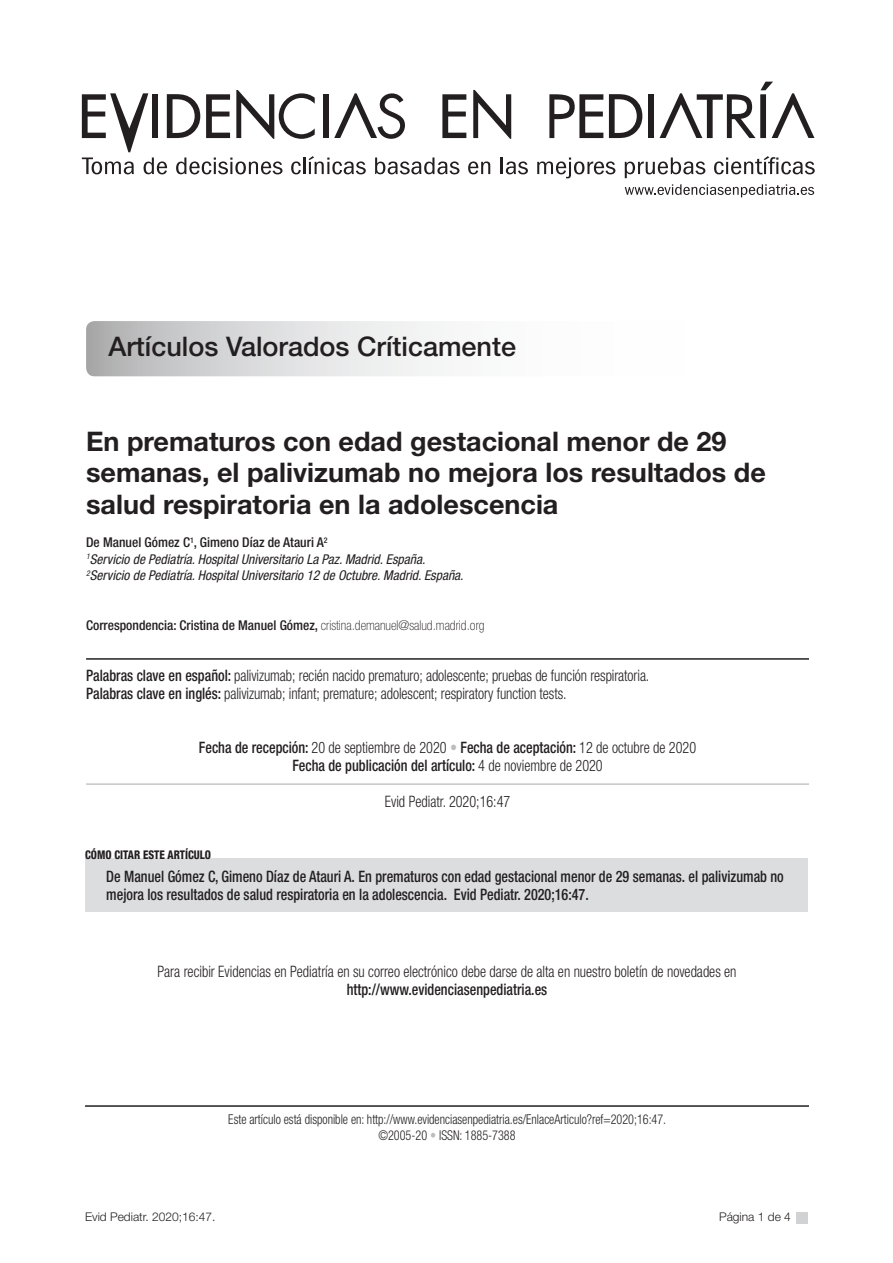
<style>
.page{position:relative;width:893px;height:1263px;background:#fff}
.page>*{position:absolute;margin:0;border:0;box-sizing:border-box;transform-origin:0 0}
.t1{font:700 27px/31.5px "Helvetica Neue LT Std";color:#231f20}
.t2{font:500 27px "Helvetica Neue";color:#231f20}
.t3{font:300 condensed 15.75px "Helvetica Neue LT Std";color:#231f20;scale:.9 1}
.t4{font:500 condensed 15.75px/18px "Helvetica Neue LT Std";color:#231f20;scale:.9 1}
.t5{font:italic condensed 13.5px "Helvetica Neue LT Std";color:#231f20}
.t6{font:300 condensed 13.5px/16.5px "Helvetica Neue LT Std";color:#231f20;text-align:center;scale:.9 1}
.t7{font:500 condensed 13.5px "Helvetica Neue LT Std";color:#231f20}
.t8{font:300 12px "Helvetica Neue";color:#231f20}
.t9{font:800 condensed 12px "Helvetica Neue LT Std";color:#231f20;scale:.9 1}
.s1{font-weight:100}
.s2{font-weight:500}
.s3{color:#bcbdc0}
.s4{font-weight:300}
</style>
<div class="page">
<div style="left:797px;top:1212px;width:11px;height:11px;background:#d1d2d4"></div>
<svg style="left:537px;top:158px;width:78px;height:20px"></svg>
<svg style="left:625px;top:157px;width:80px;height:21px"></svg>
<svg style="left:714px;top:156px;width:101px;height:18px"></svg>
<svg style="left:625px;top:184px;width:189px;height:13px"></svg>
<svg style="left:549px;top:94px;width:54px;height:44px"></svg>
<div style="left:648px;top:94px;width:6px;height:44px;background:#231f20"></div>
<svg style="left:609px;top:94px;width:33px;height:44px"></svg>
<svg style="left:660px;top:82px;width:154px;height:56px"></svg>
<svg style="left:82px;top:90px;width:446px;height:84px"></svg>
<svg style="left:86px;top:321px;width:723px;height:55px"></svg>
<hr style="left:86px;top:658px;width:723px;height:2px;background:#231f20">
<hr style="left:86px;top:784px;width:723px;height:1px;background:#a8a9ad">
<div style="left:85px;top:858px;width:723px;height:54px;background:#dcdddf"></div>
<hr style="left:85px;top:1105px;width:724px;height:2px;background:#231f20">
<p class="t2" style="left:108px;top:330px;width:409px">Artículos Valorados Críticamente</p>
<p class="t1" style="left:86px;top:425px;width:681px">En prematuros con edad gestacional menor de 29 semanas, el palivizumab no mejora los resultados de salud respiratoria en la adolescencia</p>
<p class="t7" style="left:86px;top:535px;width:243px">De Manuel Gómez C<sup>1</sup>, Gimeno Díaz de Atauri A<sup>2</sup></p>
<p class="t5" style="left:86px;top:551px;width:341px"><sup>1</sup>Servicio de Pediatría. Hospital Universitario La Paz. Madrid. España.</p>
<p class="t5" style="left:86px;top:568px;width:379px"><sup>2</sup>Servicio de Pediatría. Hospital Universitario 12 de Octubre. Madrid. España.</p>
<p class="t7" style="left:86px;top:617px;width:400px">Correspondencia: Cristina de Manuel Gómez, <span class="s1">cristina.demanuel@salud.madrid.org</span></p>
<p class="t3" style="left:86px;top:666px;width:627px"><span class="s2">Palabras clave en español:</span> palivizumab; recién nacido prematuro; adolescente; pruebas de función respiratoria.</p>
<p class="t3" style="left:86px;top:684px;width:535px"><span class="s2">Palabras clave en inglés:</span> palivizumab; infant; premature; adolescent; respiratory function tests.</p>
<p class="t3" style="left:199px;top:738px;width:554px"><span class="s2">Fecha de recepción:</span> 20 de septiembre de 2020 <span class="s3">•</span> <span class="s2">Fecha de aceptación:</span> 12 de octubre de 2020</p>
<p class="t4" style="left:292px;top:756px;width:346px">Fecha de publicación del artículo: <span class="s4">4 de noviembre de 2020</span></p>
<p class="t3" style="left:385px;top:792px;width:141px">Evid Pediatr. 2020;16:47</p>
<p class="t9" style="left:85px;top:847px;width:141px">CÓMO CITAR ESTE ARTÍCULO</p>
<p class="t4" style="left:106px;top:867px;width:754px">De Manuel Gómez C, Gimeno Díaz de Atauri A. En prematuros con edad gestacional menor de 29 semanas. el palivizumab no mejora los resultados de salud respiratoria en la adolescencia. Evid Pediatr. 2020;16:47.</p>
<p class="t3" style="left:157px;top:962px;width:645px">Para recibir Evidencias en Pediatría en su correo electrónico debe darse de alta en nuestro boletín de novedades en</p>
<p class="t4" style="left:347px;top:980px;width:224px">http://www.evidenciasenpediatria.es</p>
<p class="t6" style="left:228px;top:1111px;width:488px">Este artículo está disponible en: http://www.evidenciasenpediatria.es/EnlaceArticulo?ref=2020;16:47. ©2005-20 <span class="s3">•</span> ISSN: 1885-7388</p>
<p class="t8" style="left:85px;top:1210px;width:132px">Evid Pediatr. 2020;16:47.</p>
<p class="t8" style="left:719px;top:1210px;width:73px">Página 1 de 4</p>
</div>
